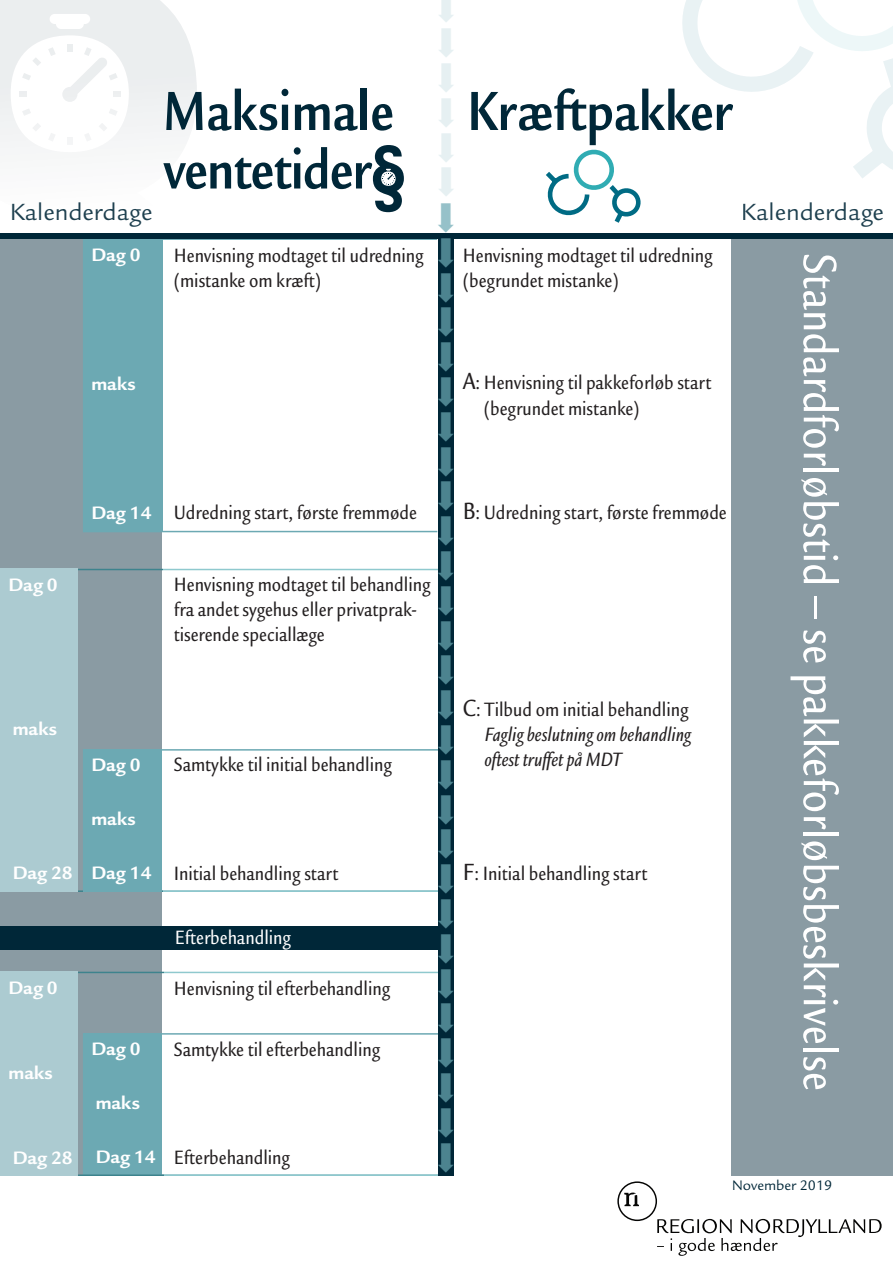
<style>
.page{position:relative;width:893px;height:1263px;background:#fff}
.page>*{position:absolute;margin:0;border:0;box-sizing:border-box;transform-origin:0 0}
.t1{font:700 condensed 60px/58.5px "Legacy Sans ITC Std";color:#002738}
.t2{font:500 condensed 51px "Legacy Sans ITC Std";color:#fff}
.t3{font:25.5px "Legacy Sans ITC Std";color:#002738}
.t4{font:500 condensed 21px/25.2px "Legacy Sans ITC Std";color:#231f20}
.t5{font:italic 500 condensed 21px/25.2px "Legacy Sans ITC Std";color:#231f20;text-align:justify}
.t6{font:500 condensed 21px "Legacy Sans ITC Std";color:#fff}
.t7{font:700 19.5px "Legacy Sans ITC Std";color:#fff}
.t8{font:15px "Legacy Sans ITC Std";color:#002738}
.s1{font-size:25.5px}
.s2{font-style:normal;font-size:25.5px}
.s3{font-style:normal}
</style>
<div class="page">
<svg style="left:0;top:0;width:197px;height:366px"></svg>
<div style="left:67px;top:44px;width:5px;height:8px;background:#ebeeef"></div>
<svg style="left:67px;top:137px;width:5px;height:7px"></svg>
<div style="left:113px;top:92px;width:8px;height:5px;background:#eef0f1"></div>
<div style="left:19px;top:92px;width:8px;height:5px;background:#edeff0"></div>
<svg style="left:32px;top:123px;width:9px;height:9px"></svg>
<svg style="left:99px;top:123px;width:8px;height:9px"></svg>
<svg style="left:32px;top:57px;width:9px;height:9px"></svg>
<svg style="left:48px;top:47px;width:8px;height:9px"></svg>
<svg style="left:84px;top:133px;width:8px;height:9px"></svg>
<svg style="left:22px;top:108px;width:9px;height:8px"></svg>
<svg style="left:48px;top:133px;width:8px;height:9px"></svg>
<svg style="left:109px;top:108px;width:9px;height:8px"></svg>
<svg style="left:22px;top:73px;width:9px;height:7px"></svg>
<svg style="left:62px;top:47px;width:56px;height:55px"></svg>
<div style="left:0;top:235px;width:162px;height:939px;background:#8a9ba3"></div>
<div style="left:83px;top:1033px;width:79px;height:143px;background:#6ca9b3"></div>
<div style="left:83px;top:1033px;width:370px;height:143px;border:2px solid #6ca9b3"></div>
<div style="left:0;top:972px;width:454px;height:204px;border:2px solid #fff"></div>
<div style="left:0;top:926px;width:452px;height:23px;background:#002738"></div>
<div style="left:83px;top:238px;width:355px;height:294px;border:2px solid #6ca9b3"></div>
<div style="left:0;top:233px;width:893px;height:5px;background:#002738"></div>
<div style="left:731px;top:235px;width:162px;height:941px;background:#8a9ba3"></div>
<div style="left:83px;top:239px;width:79px;height:292px;background:#6ca9b3"></div>
<div style="left:0;top:569px;width:77px;height:323px;background:#accbd1"></div>
<div style="left:83px;top:749px;width:79px;height:143px;background:#6ca9b3"></div>
<div style="left:0;top:972px;width:77px;height:204px;background:#accbd1"></div>
<svg style="left:617px;top:1181px;width:265px;height:75px"></svg>
<svg style="left:546px;top:149px;width:95px;height:74px"></svg>
<svg style="left:682px;top:0;width:211px;height:178px"></svg>
<div style="left:438px;top:235px;width:16px;height:941px;background:#002738"></div>
<svg style="left:373px;top:145px;width:31px;height:67px"></svg>
<p class="t1" style="left:163px;top:82px;width:232px">Maksimale ventetider</p>
<p class="t1" style="left:467px;top:82px;width:267px">Kræftpakker</p>
<p class="t3" style="left:9px;top:197px;width:145px">Kalenderdage</p>
<p class="t3" style="left:740px;top:197px;width:145px">Kalenderdage</p>
<p class="t7" style="left:91px;top:244px;width:51px">Dag 0</p>
<p class="t7" style="left:91px;top:373px;width:46px">maks</p>
<p class="t4" style="left:174px;top:243px;width:252px">Henvisning modtaget til udredning (mistanke om kræft)</p>
<p class="t4" style="left:463px;top:243px;width:252px">Henvisning modtaget til udredning (begrundet mistanke)</p>
<p class="t4" style="left:484px;top:370px;width:229px;text-indent:-21px"><span class="s1">A</span>: Henvisning til pakkeforløb start (begrundet mistanke)</p>
<p class="t7" style="left:9px;top:573px;width:51px">Dag 0</p>
<p class="t7" style="left:91px;top:502px;width:62px">Dag 14</p>
<p class="t7" style="left:13px;top:717px;width:46px">maks</p>
<p class="t7" style="left:13px;top:861px;width:62px">Dag 28</p>
<p class="t7" style="left:91px;top:754px;width:51px">Dag 0</p>
<p class="t7" style="left:91px;top:808px;width:46px">maks</p>
<p class="t7" style="left:91px;top:862px;width:62px">Dag 14</p>
<p class="t7" style="left:9px;top:976px;width:51px">Dag 0</p>
<p class="t7" style="left:9px;top:1061px;width:46px">maks</p>
<p class="t7" style="left:91px;top:1038px;width:51px">Dag 0</p>
<p class="t7" style="left:96px;top:1092px;width:46px">maks</p>
<p class="t4" style="left:174px;top:500px;width:245px">Udredning start, første fremmøde</p>
<p class="t4" style="left:463px;top:500px;width:266px"><span class="s1">B</span>: Udredning start, første fremmøde</p>
<p class="t4" style="left:174px;top:572px;width:258px">Henvisning modtaget til behandling fra andet sygehus eller privatprak&shy;tiserende speciallæge</p>
<p class="t4" style="left:174px;top:752px;width:220px">Samtykke til initial behandling</p>
<p class="t5" style="left:484px;top:697px;width:208px;text-indent:-22px"><span class="s2">C</span><span class="s3">: Tilbud om initial behandling </span>Faglig beslutning om behandling oftest truffet på MDT</p>
<p class="t4" style="left:174px;top:860px;width:166px">Initial behandling start</p>
<p class="t4" style="left:463px;top:860px;width:186px"><span class="s1">F</span>: Initial behandling start</p>
<p class="t6" style="left:175px;top:925px;width:118px">Efterbehandling</p>
<p class="t4" style="left:174px;top:975px;width:218px">Henvisning til efterbehandling</p>
<p class="t4" style="left:174px;top:1037px;width:208px">Samtykke til efterbehandling</p>
<p class="t7" style="left:13px;top:1147px;width:62px">Dag 28</p>
<p class="t4" style="left:174px;top:1145px;width:118px">Efterbehandling</p>
<p class="t7" style="left:96px;top:1146px;width:62px">Dag 14</p>
<p class="t2" style="left:849px;top:253px;width:839px;rotate:90deg">Standardforløbstid – se pakkeforløbsbeskrivelse</p>
<p class="t8" style="left:732px;top:1176px;width:101px">November 2019</p>
</div>
